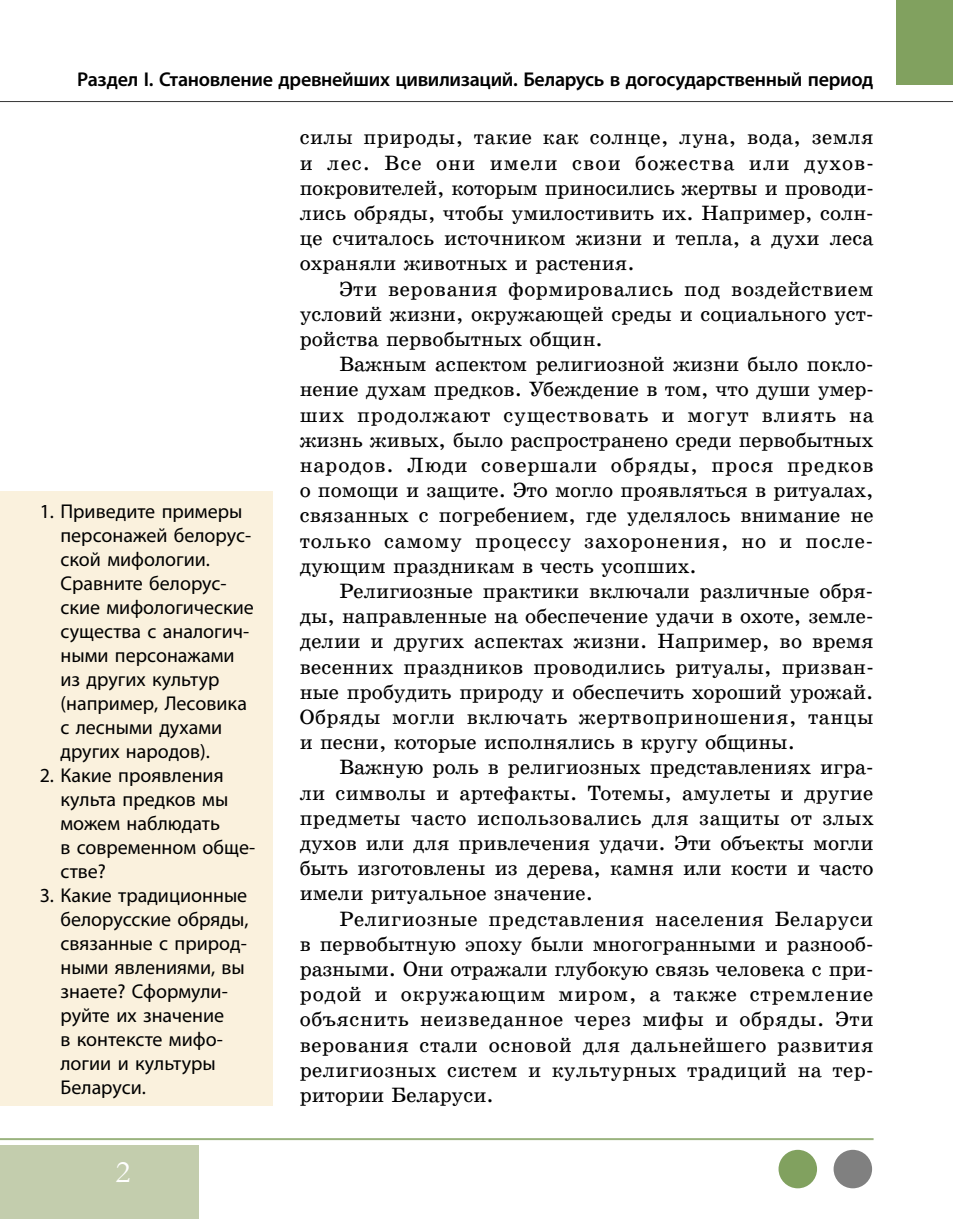
<style>
.page{position:relative;width:953px;height:1219px;background:#fff}
.page>*{position:absolute;margin:0;border:0;box-sizing:border-box;transform-origin:0 0}
.t1{font:32px "Garamond";color:#fff}
.t2{font:21px/25.2px "School Book Web";color:#000;text-align:justify}
.t3{font:20px/24px "Myriad Pro";color:#000}
.t4{font:600 20px "Myriad Pro";letter-spacing:-.015em;color:#000}
</style>
<div class="page">
<hr style="left:0;top:101px;width:952px;height:1px;background:#000">
<hr style="left:0;top:1138px;width:873px;height:2px;background:#81a15f">
<div style="left:896px;top:0;width:56px;height:85px;background:#81a15f"></div>
<div style="left:0;top:1145px;width:198px;height:74px;background:#c3cdad"></div>
<div style="left:778px;top:1150px;width:39px;height:38px;background:#81a15f;border-radius:50%"></div>
<div style="left:833px;top:1150px;width:39px;height:38px;background:#808080;border-radius:50%"></div>
<div style="left:0;top:492px;width:272px;height:282px;background:#faf1dd"></div>
<div style="left:0;top:753px;width:272px;height:141px;background:#faf1dd"></div>
<div style="left:0;top:873px;width:272px;height:232px;background:#faf1dd"></div>
<p class="t4" style="left:77px;top:66px;width:797px">Раздел I. Становление древнейших цивилизаций. Беларусь в догосударственный период</p>
<p class="t3" style="left:60px;top:499px;width:195px;text-indent:-21px">1. Приведите примеры персонажей белорус&shy;ской мифологии.<br>Сравните белорус&shy;ские мифологические существа с аналогич&shy;ными персонажами из других культур (например, Лесовика с лесными духами других народов).</p>
<p class="t3" style="left:60px;top:763px;width:196px;text-indent:-21px">2. Какие проявления культа предков мы можем наблюдать<br>в современном обще&shy;стве?</p>
<p class="t3" style="left:60px;top:883px;width:189px;text-indent:-21px">3. Какие традиционные белорусские обряды, связанные с природ&shy;ными явлениями, вы знаете? Сформули&shy;руйте их значение<br>в контексте мифо&shy;логии и культуры<br>Беларуси.</p>
<h1 class="t1" style="left:115px;top:1150px;width:17px">2</h1>
<p class="t2" style="left:299px;top:125px;width:575px">силы природы, такие как солнце, луна, вода, земля и лес. Все они имели свои божества или духов&shy;покровителей, которым приносились жертвы и проводи&shy;лись обряды, чтобы умилостивить их. Например, солн&shy;це считалось источником жизни и тепла, а духи леса охраняли животных и растения.</p>
<p class="t2" style="left:299px;top:276px;width:575px;text-indent:40px">Эти верования формировались под воздействием условий жизни, окружающей среды и социального уст&shy;ройства первобытных общин.</p>
<p class="t2" style="left:299px;top:352px;width:575px;text-indent:40px">Важным аспектом религиозной жизни было покло&shy;нение духам предков. Убеждение в том, что души умер&shy;ших продолжают существовать и могут влиять на жизнь живых, было распространено среди первобытных народов. Люди совершали обряды, прося предков о помощи и защите. Это могло проявляться в ритуалах, связанных с погребением, где уделялось внимание не только самому процессу захоронения, но и после&shy;дующим праздникам в честь усопших.</p>
<p class="t2" style="left:299px;top:579px;width:575px;text-indent:40px">Религиозные практики включали различные обря&shy;ды, направленные на обеспечение удачи в охоте, земле&shy;делии и других аспектах жизни. Например, во время весенних праздников проводились ритуалы, призван&shy;ные пробудить природу и обеспечить хороший урожай.<br>Обряды могли включать жертвоприношения, танцы и песни, которые исполнялись в кругу общины.</p>
<p class="t2" style="left:299px;top:755px;width:575px;text-indent:40px">Важную роль в религиозных представлениях игра&shy;ли символы и артефакты. Тотемы, амулеты и другие предметы часто использовались для защиты от злых духов или для привлечения удачи. Эти объекты могли быть изготовлены из дерева, камня или кости и часто имели ритуальное значение.</p>
<p class="t2" style="left:299px;top:906px;width:575px;text-indent:40px">Религиозные представления населения Беларуси в первобытную эпоху были многогранными и разнооб&shy;разными. Они отражали глубокую связь человека с при&shy;родой и окружающим миром, а также стремление объяснить неизведанное через мифы и обряды. Эти верования стали основой для дальнейшего развития религиозных систем и культурных традиций на тер&shy;ритории Беларуси.</p>
</div>
